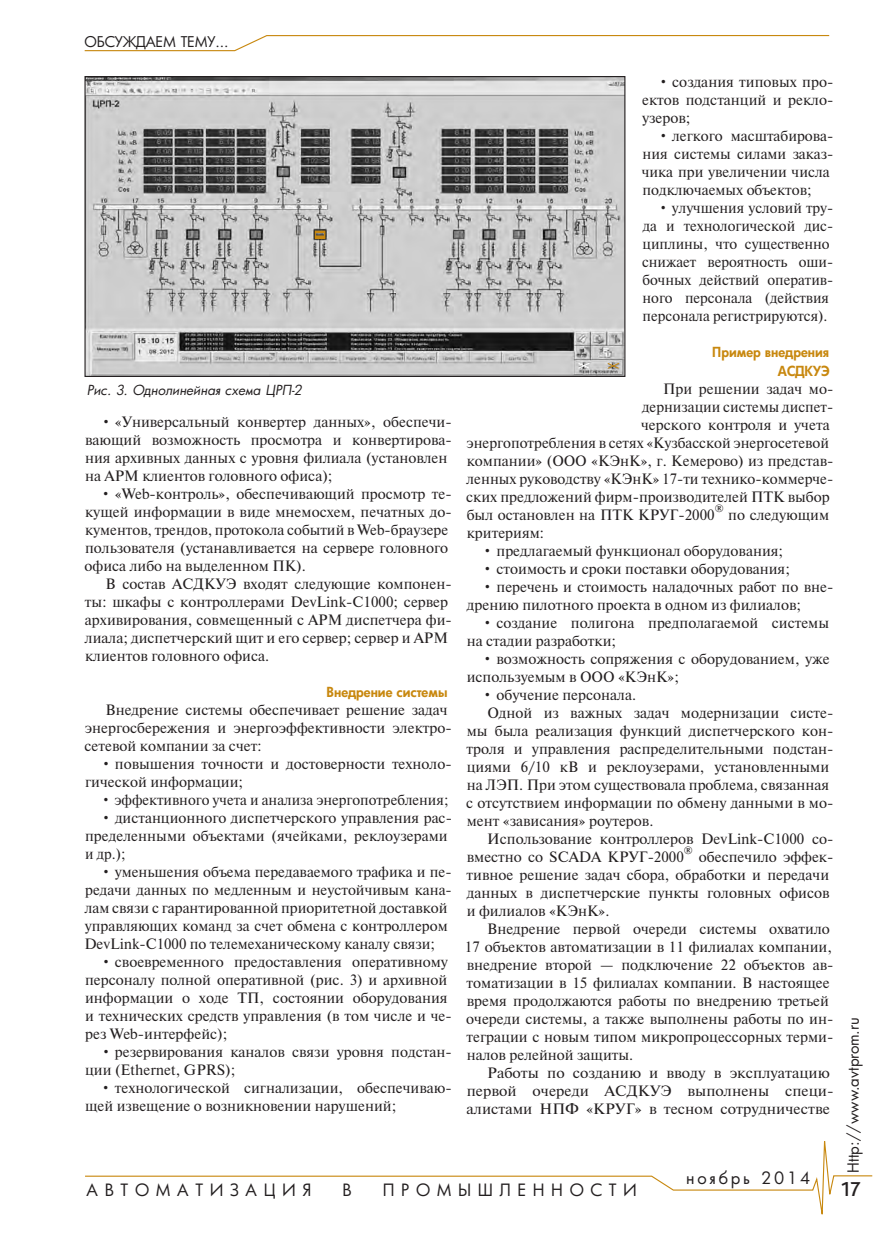
<style>
.page{position:relative;width:893px;height:1234px;background:#fff}
.page>*{position:absolute;margin:0;border:0;box-sizing:border-box;transform-origin:0 0}
.t1{font:500 21px "Bliss Pro";color:#231f20}
.t2{font:16.5px "Futura Cyr";letter-spacing:.4em;color:#231f20}
.t3{font:16.5px "Futura Cyr";letter-spacing:.17em;color:#231f20}
.t4{font:15px/18px "Newton";color:#231f20}
.t5{font:15px/18px "Newton";color:#231f20;scale:1.04 1}
.t6{font:15px "Futura Cyr";color:#231f20}
.t7{font:14.4px "Futura Cyr";letter-spacing:-.01em;color:#231f20}
.t8{font:800 13.5px/18px "Futura Cyr";color:#c8880f;text-align:right}
.t9{font:italic 13.5px "Futura Cyr";color:#231f20}
.t10{font:10.5px "Newton";color:#231f20}
</style>
<div class="page">
<svg style="left:85px;top:1141px;width:788px;height:74px"></svg>
<svg style="left:84px;top:35px;width:746px;height:17px"></svg>
<img style="left:86px;top:78px;width:537px;height:297px">
<svg style="left:315px;top:230px;width:10px;height:9px"></svg>
<svg style="left:607px;top:362px;width:13px;height:7px"></svg>
<svg style="left:577px;top:362px;width:14px;height:7px"></svg>
<div style="left:84px;top:76px;width:541px;height:301px;border:1px solid #231f20"></div>
<p class="t7" style="left:84px;top:33px;width:145px">ОБСУЖДАЕМ ТЕМУ...</p>
<p class="t4" style="left:642px;top:73px;width:193px;text-align:justify;text-indent:16px">• создания типовых про&shy;ектов подстанций и рекло&shy;узеров;</p>
<p class="t4" style="left:642px;top:127px;width:193px;text-indent:16px">• легкого масштабирова&shy;ния системы силами заказ&shy;чика при увеличении числа подключаемых объектов;</p>
<p class="t4" style="left:642px;top:199px;width:193px;text-indent:16px">• улучшения условий тру&shy;да и технологической дис&shy;циплины, что существенно снижает вероятность оши&shy;бочных действий оператив&shy;ного персонала (действия персонала регистрируются).</p>
<p class="t8" style="left:712px;top:343px;width:119px">Пример внедрения<br>АСДКУЭ</p>
<p class="t4" style="left:663px;top:379px;width:172px">При решении задач мо-</p>
<p class="t4" style="left:642px;top:397px;width:193px">дернизации системы диспет-</p>
<p class="t4" style="left:641px;top:415px;width:190px">черского контроля и учета</p>
<p class="t4" style="left:466px;top:433px;width:364px">энергопотребления в сетях «Кузбасской энергосетевой</p>
<p class="t4" style="left:467px;top:451px;width:368px">компании» (ООО «КЭнК», г. Кемерово) из представ-</p>
<p class="t4" style="left:467px;top:469px;width:368px">ленных руководству «КЭнК» 17‑ти технико-коммерче-</p>
<p class="t4" style="left:466px;top:487px;width:365px">ских предложений фирм-производителей ПТК выбор</p>
<p class="t4" style="left:467px;top:505px;width:249px">был остановлен на ПТК КРУГ‑2000</p>
<p class="t9" style="left:87px;top:381px;width:217px">Рис. 3. Однолинейная схема ЦРП-2</p>
<p class="t4" style="left:85px;top:412px;width:368px;text-indent:16px">• «Универсальный конвертер данных», обеспечи&shy;вающий возможность просмотра и конвертирова&shy;ния архивных данных с уровня филиала (установлен на АРМ клиентов головного офиса);</p>
<p class="t4" style="left:85px;top:484px;width:369px;text-indent:16px">• «Web-контроль», обеспечивающий просмотр те&shy;кущей информации в виде мнемосхем, печатных до&shy;кументов, трендов, протокола событий в Web-браузере пользователя (устанавливается на сервере головного офиса либо на выделенном ПК).</p>
<p class="t4" style="left:85px;top:574px;width:368px;text-indent:21px">В состав АСДКУЭ входят следующие компонен&shy;ты: шкафы с контроллерами DevLink-C1000; сервер архивирования, совмещенный с АРМ диспетчера фи&shy;лиала; диспетчерский щит и его сервер; сервер и АРМ клиентов головного офиса.</p>
<p class="t8" style="left:327px;top:682px;width:122px">Внедрение системы</p>
<p class="t4" style="left:85px;top:700px;width:369px;text-indent:21px">Внедрение системы обеспечивает решение задач энергосбережения и энергоэффективности электро&shy;сетевой компании за счет:</p>
<p class="t4" style="left:85px;top:754px;width:368px;text-indent:16px">• повышения точности и достоверности техноло&shy;гической информации;</p>
<p class="t4" style="left:101px;top:790px;width:349px">• эффективного учета и анализа энергопотребления;</p>
<p class="t4" style="left:85px;top:808px;width:368px;text-indent:16px">• дистанционного диспетчерского управления рас&shy;пределенными объектами (ячейками, реклоузерами и др.);</p>
<p class="t4" style="left:84px;top:862px;width:369px;text-indent:16px">• уменьшения объема передаваемого трафика и пе&shy;редачи данных по медленным и неустойчивым кана&shy;лам связи с гарантированной приоритетной доставкой управляющих команд за счет обмена с контроллером DevLink-С1000 по телемеханическому каналу связи;</p>
<p class="t4" style="left:85px;top:952px;width:368px;text-indent:16px">• своевременного предоставления оперативному персоналу полной оперативной (рис. 3) и архивной информации о ходе ТП, состоянии оборудования и технических средств управления (в том числе и че&shy;рез Web-интерфейс);</p>
<p class="t4" style="left:85px;top:1042px;width:368px;text-indent:16px">• резервирования каналов связи уровня подстан&shy;ции (Ethernet, GPRS);</p>
<p class="t4" style="left:85px;top:1078px;width:368px;text-indent:16px">• технологической сигнализации, обеспечиваю&shy;щей извещение о возникновении нарушений;</p>
<p class="t10" style="left:715px;top:500px;width:10px">®</p>
<p class="t4" style="left:728px;top:505px;width:103px">по следующим</p>
<p class="t4" style="left:467px;top:523px;width:79px">критериям:</p>
<p class="t4" style="left:482px;top:541px;width:302px">• предлагаемый функционал оборудования;</p>
<p class="t4" style="left:482px;top:559px;width:309px">• стоимость и сроки поставки оборудования;</p>
<p class="t4" style="left:467px;top:577px;width:368px;text-indent:15px">• перечень и стоимость наладочных работ по вне&shy;дрению пилотного проекта в одном из филиалов;</p>
<p class="t4" style="left:467px;top:613px;width:364px;text-indent:16px">• создание полигона предполагаемой системы на стадии разработки;</p>
<p class="t4" style="left:467px;top:649px;width:365px;text-indent:16px">• возможность сопряжения с оборудованием, уже используемым в ООО «КЭнК»;</p>
<p class="t4" style="left:482px;top:685px;width:155px">• обучение персонала.</p>
<p class="t4" style="left:487px;top:703px;width:348px">Одной из важных задач модернизации систе-</p>
<p class="t4" style="left:467px;top:721px;width:368px">мы была реализация функций диспетчерского кон-</p>
<p class="t4" style="left:467px;top:739px;width:368px">троля и управления распределительными подстан-</p>
<p class="t4" style="left:467px;top:757px;width:364px">циями 6/10 кВ и реклоузерами, установленными</p>
<p class="t4" style="left:467px;top:775px;width:364px">на ЛЭП. При этом существовала проблема, связанная</p>
<p class="t4" style="left:466px;top:793px;width:369px">с отсутствием информации по обмену данными в мо-</p>
<p class="t4" style="left:467px;top:811px;width:188px">мент «зависания» роутеров.</p>
<p class="t4" style="left:487px;top:829px;width:348px">Использование контроллеров DevLink-С1000 со-</p>
<p class="t4" style="left:467px;top:847px;width:219px">вместно со SCADA КРУГ‑2000</p>
<p class="t10" style="left:684px;top:842px;width:10px">®</p>
<p class="t4" style="left:467px;top:847px;width:368px;text-indent:232px">обеспечило эффек&shy;тивное решение задач сбора, обработки и передачи данных в диспетчерские пункты головных офисов и филиалов «КЭнК».</p>
<p class="t4" style="left:465px;top:919px;width:370px;text-indent:22px">Внедрение первой очереди системы охватило 17 объектов автоматизации в 11 филиалах компании, внедрение второй — подключение 22 объектов ав&shy;томатизации в 15 филиалах компании. В настоящее время продолжаются работы по внедрению третьей очереди системы, а также выполнены работы по ин&shy;теграции с новым типом микропроцессорных терми&shy;налов релейной защиты.</p>
<p class="t5" style="left:467px;top:1063px;width:354px;text-indent:21px">Работы по созданию и вводу в эксплуатацию первой очереди АСДКУЭ выполнены специ&shy;алистами НПФ «КРУГ» в тесном сотрудничестве</p>
<p class="t6" style="left:844px;top:1172px;width:157px;rotate:-90deg">Http://www.avtprom.ru</p>
<p class="t3" style="left:686px;top:1167px;width:126px">ноябрь 2014</p>
<p class="t2" style="left:87px;top:1179px;width:226px">АВТОМАТИЗАЦИЯ</p>
<p class="t2" style="left:342px;top:1179px;width:11px">В</p>
<p class="t2" style="left:383px;top:1179px;width:256px">ПРОМЫШЛЕННОСТИ</p>
<h1 class="t1" style="left:841px;top:1176px;width:21px">17</h1>
</div>
